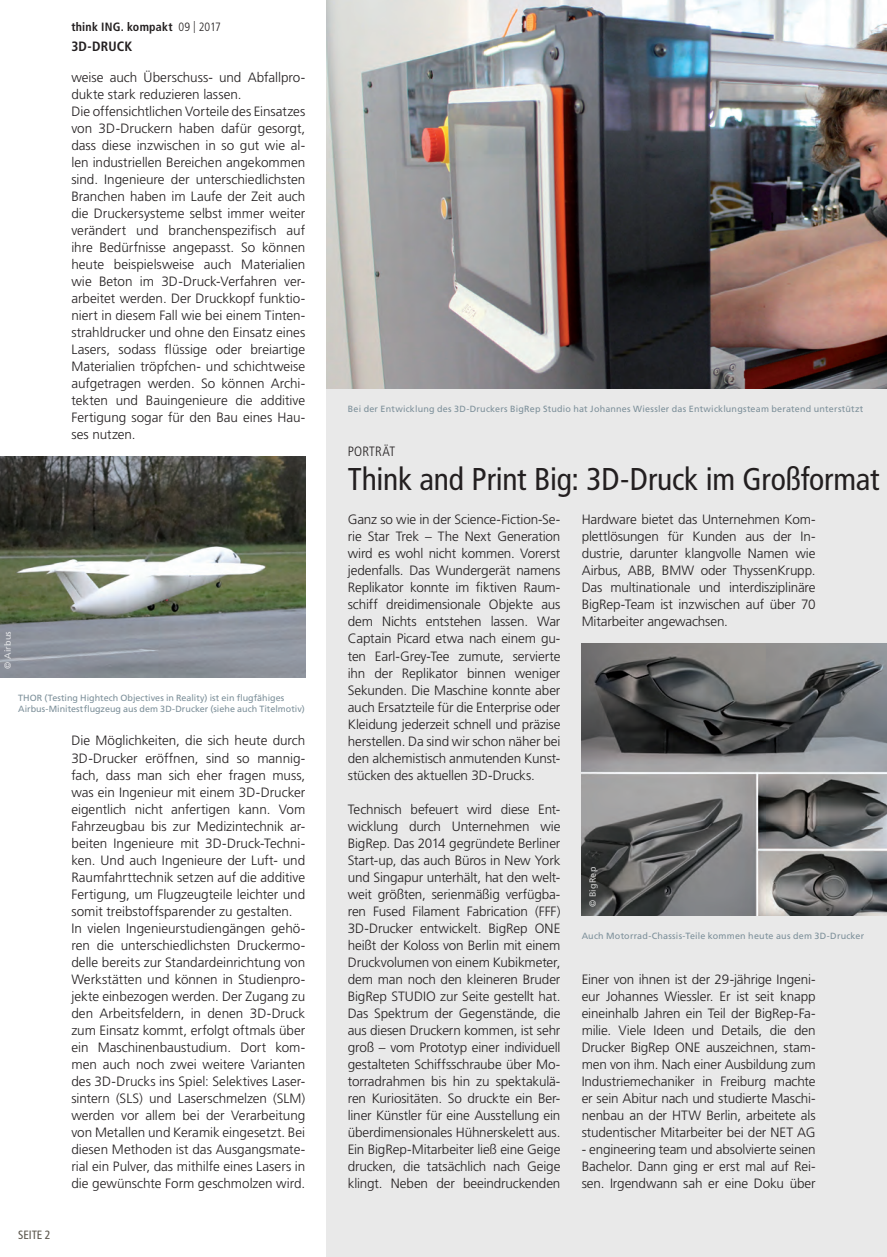
<style>
.page{position:relative;width:887px;height:1257px;background:#fff}
.page>*{position:absolute;margin:0;border:0;box-sizing:border-box;transform-origin:0 0}
.t1{font:condensed 31.5px "Frutiger LT Std";letter-spacing:-.01em;color:#231f20}
.t2{font:300 13.5px/17px "Frutiger LT Std";letter-spacing:-.005em;color:#231f20;text-align:justify}
.t3{font:700 condensed 13.5px "Frutiger LT Std";letter-spacing:.015em;color:#231f20}
.t4{font:300 condensed 13.5px "Frutiger LT Std";letter-spacing:.015em;color:#231f20}
.t5{font:700 condensed 12px "Frutiger LT Std";letter-spacing:.02em;color:#231f20}
.t6{font:condensed 12px "Frutiger LT Std";letter-spacing:-.01em;color:#5b564c}
.t7{font:9px/10.5px "Frutiger LT Std";letter-spacing:.015em;color:#7d909a}
.t8{font:9px "Frutiger LT Std";letter-spacing:.025em;color:#fff}
.s1{font-weight:300}
</style>
<div class="page">
<div style="left:327px;top:0;width:560px;height:1257px;background:#e9e9e9"></div>
<img style="left:0;top:456px;width:305px;height:221px">
<img style="left:582px;top:643px;width:305px;height:272px">
<img style="left:327px;top:0;width:560px;height:388px">
<p class="t5" style="left:71px;top:20px;width:151px">think ING. kompakt <span class="s1">09 | 2017</span></p>
<p class="t3" style="left:71px;top:38px;width:62px">3D-DRUCK</p>
<p class="t2" style="left:71px;top:69px;width:235px;text-align:left">weise auch Überschuss- und Abfallpro&shy;dukte stark reduzieren lassen.<br>Die offensichtlichen Vorteile des Einsatzes von 3D-Druckern haben dafür gesorgt, dass diese inzwischen in so gut wie al&shy;len industriellen Bereichen angekommen sind. Ingenieure der unterschiedlichsten Branchen haben im Laufe der Zeit auch die Druckersysteme selbst immer weiter verändert und branchenspezifisch auf ihre Bedürfnisse angepasst. So können heute beispielsweise auch Materialien wie Beton im 3D-Druck-Verfahren ver&shy;arbeitet werden. Der Druckkopf funktio&shy;niert in diesem Fall wie bei einem Tinten&shy;strahldrucker und ohne den Einsatz eines Lasers, sodass flüssige oder breiartige Materialien tröpfchen- und schichtweise aufgetragen werden. So können Archi&shy;tekten und Bauingenieure die additive Fertigung sogar für den Bau eines Hau&shy;ses nutzen.</p>
<p class="t8" style="left:3px;top:669px;width:39px;rotate:-90deg">© Airbus</p>
<p class="t7" style="left:18px;top:693px;width:288px">THOR (Testing Hightech Objectives in Reality) ist ein flugfähiges<br>Airbus-Minitestflugzeug aus dem 3D-Drucker (siehe auch Titelmotiv)</p>
<p class="t6" style="left:18px;top:1227px;width:34px">SEITE 2</p>
<p class="t2" style="left:71px;top:732px;width:235px;text-align:left">Die Möglichkeiten, die sich heute durch 3D-Drucker eröffnen, sind so mannig&shy;fach, dass man sich eher fragen muss, was ein Ingenieur mit einem 3D-Drucker eigentlich nicht anfertigen kann. Vom Fahrzeugbau bis zur Medizintechnik ar&shy;beiten Ingenieure mit 3D-Druck-Techni&shy;ken. Und auch Ingenieure der Luft- und Raumfahrttechnik setzen auf die additive Fertigung, um Flugzeugteile leichter und somit treibstoffsparender zu gestalten.<br>In vielen Ingenieurstudiengängen gehö&shy;ren die unterschiedlichsten Druckermo&shy;delle bereits zur Standardeinrichtung von Werkstätten und können in Studienpro&shy;jekte einbezogen werden. Der Zugang zu den Arbeitsfeldern, in denen 3D-Druck zum Einsatz kommt, erfolgt oftmals über ein Maschinenbaustudium. Dort kom&shy;men auch noch zwei weitere Varianten des 3D-Drucks ins Spiel: Selektives Laser&shy;sintern (SLS) und Laserschmelzen (SLM) werden vor allem bei der Verarbeitung von Metallen und Keramik eingesetzt. Bei diesen Methoden ist das Ausgangsmate&shy;rial ein Pulver, das mithilfe eines Lasers in die gewünschte Form geschmolzen wird.</p>
<p class="t7" style="left:348px;top:404px;width:517px">Bei der Entwicklung des 3D-Druckers BigRep Studio hat Johannes Wiessler das Entwicklungsteam beratend unterstützt</p>
<p class="t4" style="left:348px;top:444px;width:49px">PORTRÄT</p>
<h1 class="t1" style="left:348px;top:461px;width:533px">Think and Print Big: 3D-Druck im Großformat</h1>
<p class="t2" style="left:582px;top:511px;width:235px">Hardware bietet das Unternehmen Kom&shy;plettlösungen für Kunden aus der In&shy;dustrie, darunter klangvolle Namen wie Airbus, ABB, BMW oder ThyssenKrupp.<br>Das multinationale und interdisziplinäre BigRep-Team ist inzwischen auf über 70<br>Mitarbeiter angewachsen.</p>
<p class="t2" style="left:348px;top:511px;width:214px">Ganz so wie in der Science-Fiction-Se&shy;rie Star Trek – The Next Generation wird es wohl nicht kommen. Vorerst jedenfalls. Das Wundergerät namens Replikator konnte im fiktiven Raum&shy;schiff dreidimensionale Objekte aus dem Nichts entstehen lassen. War Captain Picard etwa nach einem gu&shy;ten Earl-Grey-Tee zumute, servierte ihn der Replikator binnen weniger Sekunden. Die Maschine konnte aber auch Ersatzteile für die Enterprise oder Kleidung jederzeit schnell und präzise herstellen. Da sind wir schon näher bei den alchemistisch anmutenden Kunst&shy;stücken des aktuellen 3D-Drucks.</p>
<p class="t2" style="left:348px;top:801px;width:214px">Technisch befeuert wird diese Ent&shy;wicklung durch Unternehmen wie BigRep. Das 2014 gegründete Berliner Start-up, das auch Büros in New York und Singapur unterhält, hat den welt&shy;weit größten, serienmäßig verfügba&shy;ren Fused Filament Fabrication (FFF)<br>3D-Drucker entwickelt. BigRep ONE heißt der Koloss von Berlin mit einem Druckvolumen von einem Kubikmeter, dem man noch den kleineren Bruder BigRep STUDIO zur Seite gestellt hat.<br>Das Spektrum der Gegenstände, die aus diesen Druckern kommen, ist sehr groß – vom Prototyp einer individuell gestalteten Schiffsschraube über Mo&shy;torradrahmen bis hin zu spektakulä&shy;ren Kuriositäten. So druckte ein Ber&shy;liner Künstler für eine Ausstellung ein überdimensionales Hühnerskelett aus.<br>Ein BigRep-Mitarbeiter ließ eine Geige drucken, die tatsächlich nach Geige klingt. Neben der beeindruckenden</p>
<p class="t8" style="left:587px;top:907px;width:42px;rotate:-90deg">© BigRep</p>
<p class="t7" style="left:582px;top:931px;width:284px">Auch Motorrad-Chassis-Teile kommen heute aus dem 3D-Drucker</p>
<p class="t2" style="left:582px;top:971px;width:235px">Einer von ihnen ist der 29-jährige Ingeni&shy;eur Johannes Wiessler. Er ist seit knapp eineinhalb Jahren ein Teil der BigRep-Fa&shy;milie. Viele Ideen und Details, die den Drucker BigRep ONE auszeichnen, stam&shy;men von ihm. Nach einer Ausbildung zum Industriemechaniker in Freiburg machte er sein Abitur nach und studierte Maschi&shy;nenbau an der HTW Berlin, arbeitete als studentischer Mitarbeiter bei der NET AG</p>
<p class="t2" style="left:582px;top:1141px;width:235px">- engineering team und absolvierte seinen Bachelor. Dann ging er erst mal auf Rei&shy;sen. Irgendwann sah er eine Doku über</p>
</div>
